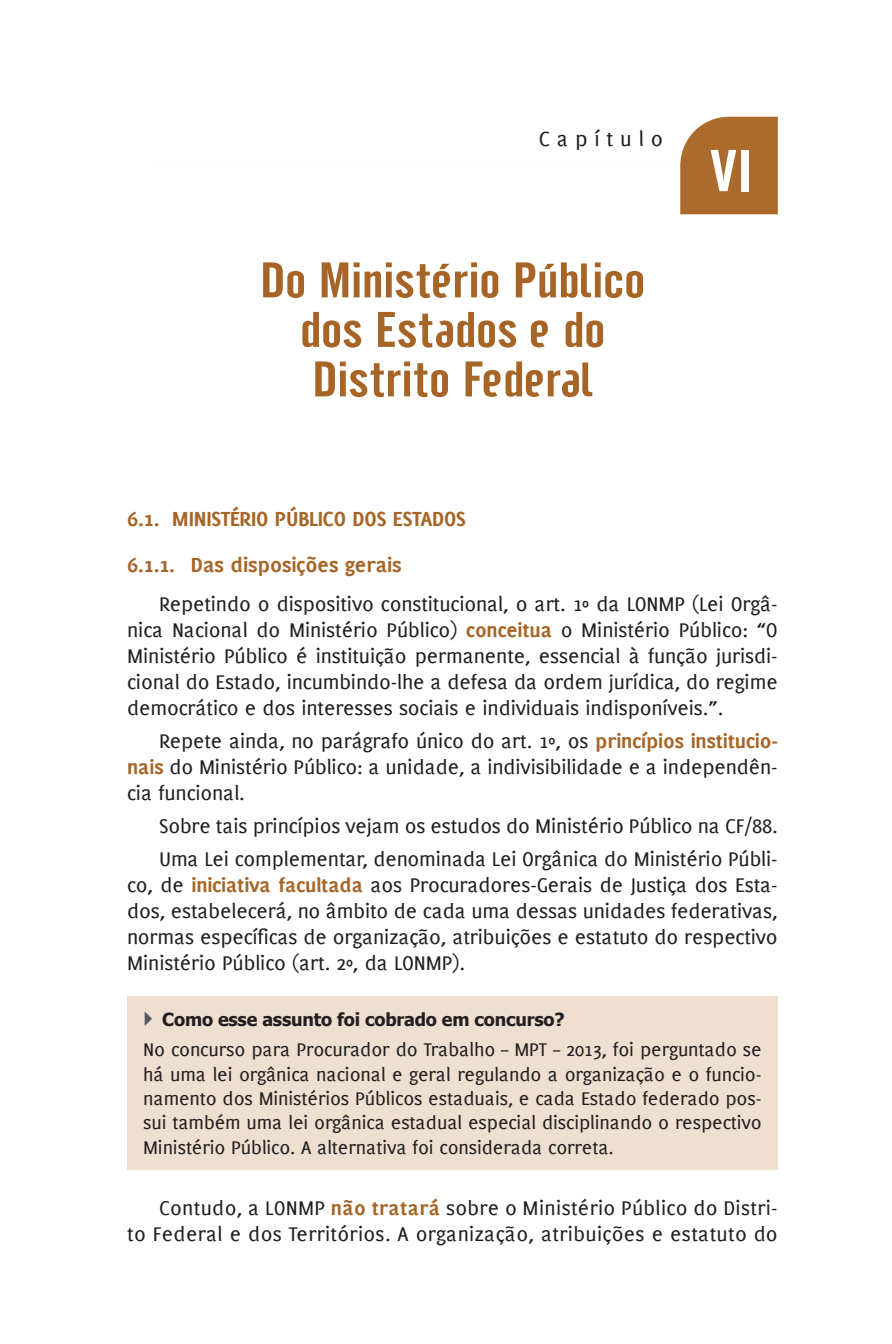
<style>
.page{position:relative;width:892px;height:1344px;background:#fff}
.page>*{position:absolute;margin:0;border:0;box-sizing:border-box;transform-origin:0 0}
.t1{font:58.5px "Cafeta";color:#fff;scale:1.2 1}
.t2{font:49.5px/49.5px "Cafeta";letter-spacing:.005em;color:#a66527;text-align:center;scale:1.2 1}
.t3{font:700 22.5px/46.1px "PF Muse";letter-spacing:-.01em;color:#a66527}
.t4{font:22.5px "PF Muse";letter-spacing:.3em;color:#231f20}
.t5{font:21.82px/26.1px "PF Muse";letter-spacing:-.01em;color:#231f20;text-align:justify}
.t6{font:21.82px/26.1px "PF Muse";letter-spacing:.01em;color:#231f20;text-align:right}
.t7{font:20.25px/24.3px "PF Muse";letter-spacing:-.01em;color:#231f20;text-align:justify}
.t8{font:700 18px "Tahoma";letter-spacing:-.01em;color:#231f20}
.s1{font-weight:700;color:#a66527}
</style>
<div class="page">
<svg style="left:680px;top:117px;width:98px;height:97px;background:#af7339"></svg>
<div style="left:127px;top:996px;width:651px;height:173px;background:#eedfd0"></div>
<p class="t4" style="left:539px;top:125px;width:126px">Capítulo</p>
<h2 class="t2" style="left:260px;top:256px;width:323px">Do Ministério Público dos Estados e do<br>Distrito Federal</h2>
<h1 class="t1" style="left:710px;top:138px;width:37px">VI</h1>
<p class="t3" style="left:127px;top:495px;width:340px">6.1. MINISTÉRIO PÚBLICO DOS ESTADOS<br>6.1.1. Das disposições gerais</p>
<p class="t5" style="left:127px;top:590px;width:652px;text-indent:32px">Repetindo o dispositivo constitucional, o art. 1º da LONMP (Lei Orgâ&shy;nica Nacional do Ministério Público) <span class="s1">conceitua</span> o Ministério Público: “O Ministério Público é instituição permanente, essencial à função jurisdi&shy;cional do Estado, incumbindo-lhe a defesa da ordem jurídica, do regime democrático e dos interesses sociais e individuais indisponíveis.”.</p>
<p class="t5" style="left:127px;top:727px;width:652px;text-indent:32px">Repete ainda, no parágrafo único do art. 1º, os <span class="s1">princípios institucio&shy;nais</span> do Ministério Público: a unidade, a indivisibilidade e a independên&shy;cia funcional.</p>
<p class="t5" style="left:159px;top:809px;width:620px;line-height:32.6px">Sobre tais princípios vejam os estudos do Ministério Público na CF/88.<br>Uma Lei complementar, denominada Lei Orgânica do Ministério Públi-</p>
<p class="t5" style="left:127px;top:871px;width:652px">co, de <span class="s1">iniciativa facultada</span> aos Procuradores-Gerais de Justiça dos Esta&shy;dos, estabelecerá, no âmbito de cada uma dessas unidades federativas, normas específicas de organização, atribuições e estatuto do respectivo Ministério Público (art. 2º, da LONMP).</p>
<p class="t8" style="left:162px;top:1006px;width:404px">Como esse assunto foi cobrado em concurso?</p>
<p class="t7" style="left:143px;top:1037px;width:620px">No concurso para Procurador do Trabalho – MPT – 2013, foi perguntado se há uma lei orgânica nacional e geral regulando a organização e o funcio&shy;namento dos Ministérios Públicos estaduais, e cada Estado federado pos&shy;sui também uma lei orgânica estadual especial disciplinando o respectivo Ministério Público. A alternativa foi considerada correta.</p>
<p class="t6" style="left:127px;top:1194px;width:652px">Contudo, a LONMP <span class="s1">não tratará</span> sobre o Ministério Público do Distri-<br>to Federal e dos Territórios. A organização, atribuições e estatuto do</p>
</div>
